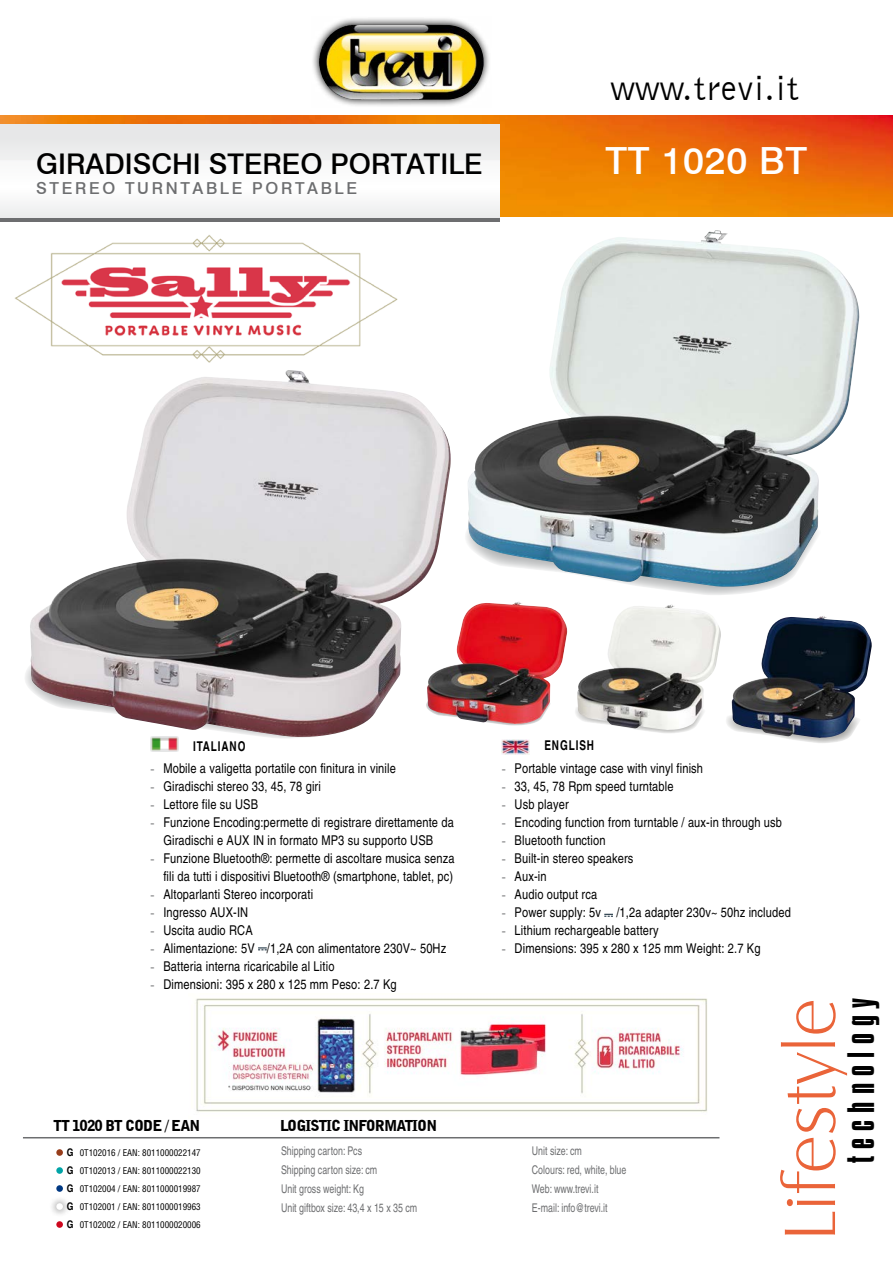
<style>
.page{position:relative;width:893px;height:1263px;background:#fff}
.page>*{position:absolute;margin:0;border:0;box-sizing:border-box;transform-origin:0 0}
.t1{font:75.3px "Castle T Ligh";color:#ea6439}
.t2{font:500 37.5px "Swiss 721 BT";letter-spacing:.02em;color:#fff}
.t3{font:36px "Bell Gothic BT";letter-spacing:.02em;color:#000}
.t4{font:32.85px "Compacta BT";letter-spacing:.22em;color:#000}
.t5{font:500 28.5px "Swiss 721 BT";color:#000}
.t6{font:500 16.5px "Swiss 721 BT";letter-spacing:.16em;color:#6d6e70}
.t7{font:900 15px "Bell Gothic BT";letter-spacing:-.06em;color:#000}
.t8{font:condensed 13.5px/18px "Helvetica";letter-spacing:.01em;color:#000;text-align:center}
.t9{font:700 condensed 13.5px "Helvetica";letter-spacing:.075em;color:#000;scale:.9 1}
.t10{font:condensed 12px/19.2px "Helvetica";color:#6d6e70;scale:.9 1}
.t11{font:condensed 9px/18px "Helvetica";color:#000;text-align:justify}
.s1{font-family:"Arial";font-stretch:normal;font-size:12px;color:#6d6e70}
.s2{font-weight:700;font-size:10.5px}
</style>
<div class="page">
<svg style="left:466px;top:532px;width:304px;height:63px"></svg>
<svg style="left:0;top:217px;width:500px;height:5px;background:#868788"></svg>
<img style="left:0;top:116px;width:893px;height:100px">
<svg style="left:313px;top:18px;width:176px;height:88px"></svg>
<img style="left:319px;top:25px;width:165px;height:75px">
<hr style="left:23px;top:1137px;width:696px;height:1px;background:#6d6e70">
<div style="left:0;top:124px;width:500px;height:93px;background:linear-gradient(to right,#f3f3f3,#f3f3f3)"></div>
<img style="left:151px;top:738px;width:27px;height:13px">
<svg style="left:258px;top:947px;width:9px;height:3px"></svg>
<div style="left:56px;top:1149px;width:7px;height:7px;background:#973d1b;border-radius:50%"></div>
<div style="left:56px;top:1167px;width:7px;height:7px;background:#00a4a7;border-radius:50%"></div>
<div style="left:56px;top:1185px;width:7px;height:7px;background:#003882;border-radius:50%"></div>
<div style="left:49px;top:1195px;width:22px;height:23px;background:#000;opacity:.75"></div>
<div style="left:56px;top:1203px;width:7px;height:7px;background:#fff;border-radius:50%"></div>
<div style="left:56px;top:1221px;width:7px;height:7px;background:#cd071e;border-radius:50%"></div>
<img style="left:502px;top:740px;width:28px;height:14px">
<svg style="left:604px;top:914px;width:9px;height:3px"></svg>
<img style="left:14px;top:235px;width:384px;height:128px">
<img style="left:195px;top:998px;width:512px;height:114px">
<img style="left:467px;top:230px;width:392px;height:358px">
<svg style="left:501px;top:724px;width:27px;height:2px"></svg>
<img style="left:451px;top:602px;width:116px;height:122px">
<img style="left:29px;top:370px;width:422px;height:368px">
<svg style="left:575px;top:708px;width:114px;height:25px"></svg>
<img style="left:577px;top:605px;width:144px;height:125px">
<svg style="left:726px;top:715px;width:122px;height:28px"></svg>
<img style="left:732px;top:616px;width:140px;height:122px">
<h3 class="t3" style="left:611px;top:66px;width:189px">www.trevi.it</h3>
<h3 class="t5" style="left:36px;top:146px;width:448px">GIRADISCHI STEREO PORTATILE</h3>
<h2 class="t2" style="left:605px;top:138px;width:204px">TT 1020 BT</h2>
<p class="t6" style="left:36px;top:178px;width:322px">STEREO TURNTABLE PORTABLE</p>
<p class="t9" style="left:193px;top:738px;width:60px">ITALIANO</p>
<p class="t8" style="left:151px;top:760px;width:247px"><span class="s1">-</span> Mobile a valigetta portatile con finitura in vinile</p>
<p class="t8" style="left:151px;top:778px;width:172px"><span class="s1">-</span> Giradischi stereo 33, 45, 78 giri</p>
<p class="t8" style="left:151px;top:796px;width:109px"><span class="s1">-</span> Lettore file su USB</p>
<p class="t8" style="left:151px;top:814px;width:305px"><span class="s1">-</span> Funzione Encoding:permette di registrare direttamente da<br>Giradischi e AUX IN in formato MP3 su supporto USB</p>
<p class="t8" style="left:151px;top:850px;width:305px;text-align:right"><span class="s1">-</span> Funzione Bluetooth®: permette di ascoltare musica senza fili da tutti i dispositivi Bluetooth® (smartphone, tablet, pc)</p>
<p class="t8" style="left:151px;top:886px;width:164px"><span class="s1">-</span> Altoparlanti Stereo incorporati</p>
<p class="t8" style="left:151px;top:904px;width:99px"><span class="s1">-</span> Ingresso AUX-IN</p>
<p class="t8" style="left:151px;top:922px;width:104px"><span class="s1">-</span> Uscita audio RCA</p>
<p class="t8" style="left:151px;top:940px;width:297px"><span class="s1">-</span> Alimentazione: 5V /1,2A con alimentatore 230V~ 50Hz</p>
<p class="t8" style="left:151px;top:958px;width:185px"><span class="s1">-</span> Batteria interna ricaricabile al Litio</p>
<p class="t8" style="left:151px;top:976px;width:248px"><span class="s1">-</span> Dimensioni: 395 x 280 x 125 mm Peso: 2.7 Kg</p>
<p class="t9" style="left:544px;top:737px;width:57px">ENGLISH</p>
<p class="t8" style="left:502px;top:759px;width:203px"><span class="s1">-</span> Portable vintage case with vinyl finish</p>
<p class="t8" style="left:502px;top:777px;width:173px"><span class="s1">-</span> 33, 45, 78 Rpm speed turntable</p>
<p class="t8" style="left:502px;top:795px;width:68px"><span class="s1">-</span> Usb player</p>
<p class="t8" style="left:502px;top:813px;width:282px"><span class="s1">-</span> Encoding function from turntable / aux-in through usb</p>
<p class="t8" style="left:502px;top:831px;width:105px"><span class="s1">-</span> Bluetooth function</p>
<p class="t8" style="left:502px;top:849px;width:133px"><span class="s1">-</span> Built-in stereo speakers</p>
<p class="t8" style="left:502px;top:867px;width:46px"><span class="s1">-</span> Aux-in</p>
<p class="t8" style="left:502px;top:885px;width:97px"><span class="s1">-</span> Audio output rca</p>
<p class="t8" style="left:502px;top:903px;width:290px"><span class="s1">-</span> Power supply: 5v /1,2a adapter 230v~ 50hz included</p>
<p class="t8" style="left:502px;top:921px;width:158px"><span class="s1">-</span> Lithium rechargeable battery</p>
<p class="t8" style="left:502px;top:939px;width:260px"><span class="s1">-</span> Dimensions: 395 x 280 x 125 mm Weight: 2.7 Kg</p>
<p class="t7" style="left:54px;top:1117px;width:148px">TT 1020 BT CODE / EAN</p>
<p class="t7" style="left:280px;top:1116px;width:158px">LOGISTIC INFORMATION</p>
<p class="t11" style="left:67px;top:1143px;width:135px"><span class="s2">G</span> 0T102016 / EAN: 8011000022147<br><span class="s2">G</span> 0T102013 / EAN: 8011000022130<br><span class="s2">G</span> 0T102004 / EAN: 8011000019987<br><span class="s2">G</span> 0T102001 / EAN: 8011000019963<br><span class="s2">G</span> 0T102002 / EAN: 8011000020006</p>
<p class="t10" style="left:281px;top:1141px;width:153px">Shipping carton: Pcs<br>Shipping carton size: cm<br>Unit gross weight: Kg<br>Unit giftbox size: 43,4 x 15 x 35 cm</p>
<p class="t10" style="left:532px;top:1141px;width:107px">Unit size: cm<br>Colours: red, white, blue<br>Web: www.trevi.it<br>E-mail: info@trevi.it</p>
<h1 class="t1" style="left:770px;top:1241px;width:244px;rotate:-90deg">Lifestyle</h1>
<h3 class="t4" style="left:842px;top:1163px;width:167px;rotate:-90deg">technology</h3>
</div>
